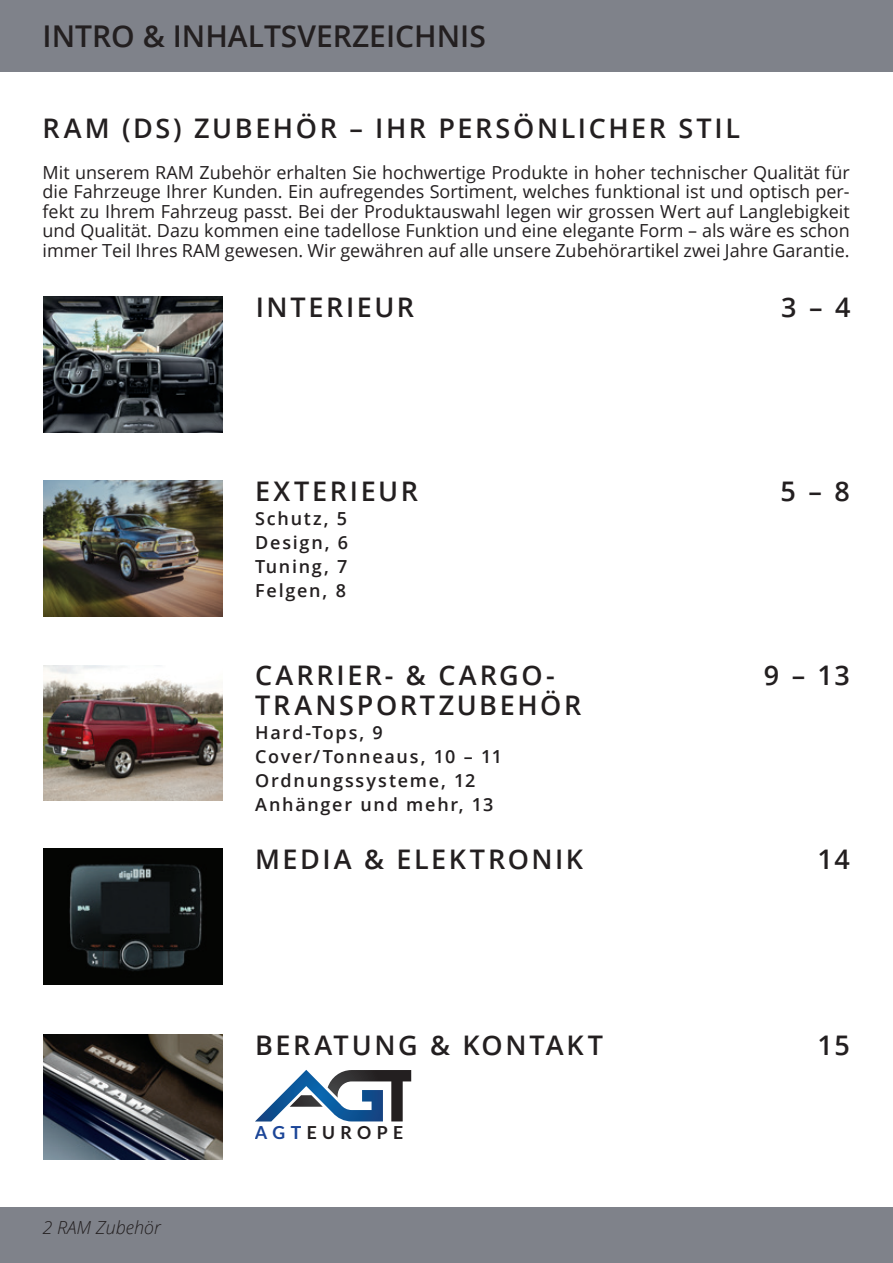
<style>
.page{position:relative;width:893px;height:1263px;background:#7f828a}
.page>*{position:absolute;margin:0;border:0;box-sizing:border-box;transform-origin:0 0}
.t1{font:600 30px "Open Sans";color:#231f20}
.t2{font:600 27px "Open Sans";letter-spacing:.095em;color:#231f20}
.t3{font:18px/19.5px "Open Sans";color:#231f20;text-align:justify}
.t4{font:600 18px/24px "Open Sans";letter-spacing:.095em;color:#231f20}
.t5{font:italic 300 18px "Open Sans";color:#231f20}
.t6{font:700 17.85px "Lato";letter-spacing:.305em;color:#231f20}
.s1{color:#1b4597}
</style>
<div class="page">
<div style="left:0;top:72px;width:893px;height:1134px;background:#fff"></div>
<img style="left:43px;top:296px;width:179px;height:136px">
<img style="left:43px;top:480px;width:179px;height:136px">
<img style="left:43px;top:665px;width:179px;height:135px">
<img style="left:43px;top:1034px;width:179px;height:125px">
<img style="left:43px;top:849px;width:179px;height:135px">
<svg style="left:255px;top:1070px;width:156px;height:51px"></svg>
<h1 class="t1" style="left:43px;top:15px;width:445px">INTRO &amp; INHALTSVERZEICHNIS</h1>
<h2 class="t2" style="left:43px;top:109px;width:699px">RAM (DS) ZUBEHÖR – IHR PERSÖNLICHER STIL</h2>
<p class="t3" style="left:43px;top:162px;width:809px">Mit unserem RAM Zubehör erhalten Sie hochwertige Produkte in hoher technischer Qualität für die Fahrzeuge Ihrer Kunden. Ein aufregendes Sortiment, welches funktional ist und optisch per&shy;fekt zu Ihrem Fahrzeug passt. Bei der Produktauswahl legen wir grossen Wert auf Langlebigkeit und Qualität. Dazu kommen eine tadellose Funktion und eine elegante Form – als wäre es schon immer Teil Ihres RAM gewesen. Wir gewähren auf alle unsere Zubehörartikel zwei Jahre Garantie.</p>
<h2 class="t2" style="left:256px;top:289px;width:160px">INTERIEUR</h2>
<h2 class="t2" style="left:781px;top:289px;width:71px">3 – 4</h2>
<h2 class="t2" style="left:255px;top:473px;width:164px">EXTERIEUR</h2>
<h2 class="t2" style="left:781px;top:473px;width:71px">5 – 8</h2>
<p class="t4" style="left:255px;top:506px;width:94px;text-align:justify">Schutz, 5<br>Design, 6<br>Tuning, 7<br>Felgen, 8</p>
<h2 class="t2" style="left:255px;top:657px;width:301px">CARRIER- &amp; CARGO-</h2>
<h2 class="t2" style="left:764px;top:657px;width:87px">9 – 13</h2>
<h2 class="t2" style="left:255px;top:687px;width:328px">TRANSPORTZUBEHÖR</h2>
<p class="t4" style="left:255px;top:720px;width:248px">Hard-Tops, 9<br>Cover/Tonneaus, 10 – 11<br>Ordnungssysteme, 12<br>Anhänger und mehr, 13</p>
<h2 class="t2" style="left:255px;top:841px;width:329px">MEDIA &amp; ELEKTRONIK</h2>
<h2 class="t2" style="left:817px;top:841px;width:34px">14</h2>
<h2 class="t2" style="left:255px;top:1027px;width:349px">BERATUNG &amp; KONTAKT</h2>
<h2 class="t2" style="left:817px;top:1027px;width:34px">15</h2>
<p class="t5" style="left:43px;top:1215px;width:120px">2 RAM Zubehör</p>
<p class="t6" style="left:255px;top:1122px;width:150px"><span class="s1">AGT</span>EUROPE</p>
</div>
